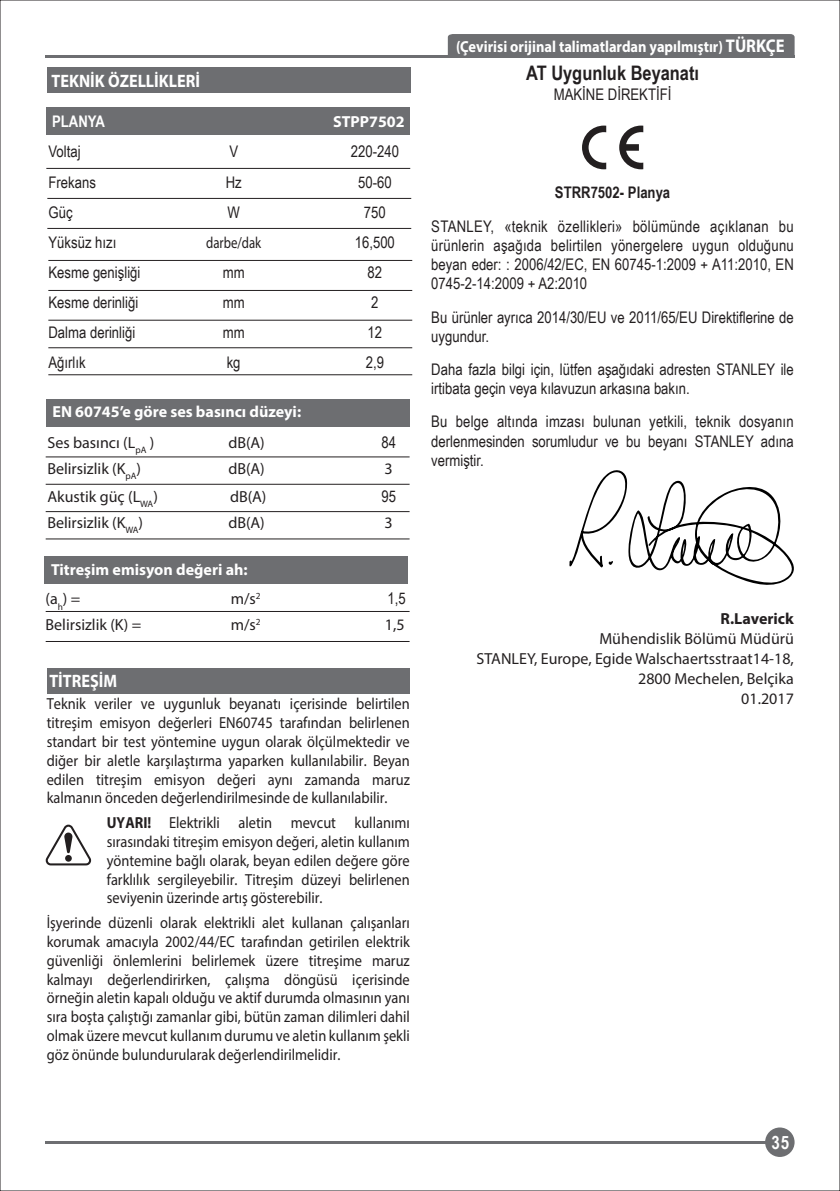
<style>
.page{position:relative;width:840px;height:1191px;background:#fff}
.page>*{position:absolute;margin:0;border:0;box-sizing:border-box;transform-origin:0 0}
.t1{font:700 20px "Arial Narrow";color:#231f20}
.t2{font:700 18.4px "Arial Narrow";color:#fff}
.t3{font:700 18px "Myriad Pro";color:#fff;scale:.9 1}
.t4{font:16px/18.8px "Myriad Pro";color:#231f20;text-align:justify;scale:.9 1}
.t5{font:16px/19.2px "Arial Narrow";color:#231f20;text-align:justify}
.t6{font:16px/20px "Myriad Pro";color:#231f20;text-align:right}
.t7{font:700 16px/30.2px "Myriad Pro";color:#fff}
.t8{font:16px/33.2px "Arial Narrow";letter-spacing:.02em;color:#231f20;text-align:center}
.t9{font:700 16px "Myriad Pro";color:#fff;scale:.9 1}
.t10{font:16px "Myriad Pro";color:#231f20;scale:.8 1}
.t11{font:700 16px "Arial Narrow";color:#fff}
.s1{font-weight:400;color:#231f20}
.s2{font-weight:700}
.s3{font-size:18.4px}
</style>
<div class="page">
<div style="left:47px;top:67px;width:363px;height:26px;background:#6d6e71"></div>
<div style="left:447px;top:34px;width:347px;height:22px;background:#6d6e71"></div>
<hr style="left:45px;top:56px;width:749px;height:2px;background:#6d6e71">
<hr style="left:45px;top:1141px;width:727px;height:2px;background:#6d6e71">
<div style="left:764px;top:1127px;width:30px;height:30px;background:#6d6e71;border-radius:50%"></div>
<div style="left:46px;top:107px;width:364px;height:27px;background:#6d6e71"></div>
<hr style="left:46px;top:168px;width:364px;height:1px;background:#231f20">
<hr style="left:47px;top:198px;width:364px;height:1px;background:#231f20">
<hr style="left:47px;top:228px;width:364px;height:1px;background:#231f20">
<hr style="left:48px;top:260px;width:364px;height:1px;background:#231f20">
<hr style="left:48px;top:290px;width:364px;height:1px;background:#231f20">
<hr style="left:48px;top:320px;width:364px;height:1px;background:#231f20">
<hr style="left:48px;top:347px;width:364px;height:1px;background:#231f20">
<hr style="left:48px;top:374px;width:364px;height:1px;background:#231f20">
<div style="left:46px;top:399px;width:363px;height:28px;background:#6d6e71"></div>
<hr style="left:46px;top:456px;width:363px;height:1px;background:#231f20">
<hr style="left:46px;top:484px;width:363px;height:1px;background:#231f20">
<hr style="left:46px;top:511px;width:363px;height:1px;background:#231f20">
<hr style="left:46px;top:538px;width:363px;height:1px;background:#231f20">
<hr style="left:46px;top:611px;width:363px;height:1px;background:#231f20">
<hr style="left:46px;top:641px;width:363px;height:1px;background:#231f20">
<div style="left:44px;top:556px;width:364px;height:27px;background:#6d6e71"></div>
<div style="left:47px;top:668px;width:362px;height:25px;background:#6d6e71"></div>
<svg style="left:45px;top:824px;width:47px;height:42px"></svg>
<svg style="left:619px;top:126px;width:24px;height:43px"></svg>
<svg style="left:582px;top:126px;width:24px;height:43px"></svg>
<svg style="left:569px;top:470px;width:224px;height:115px"></svg>
<p class="t3" style="left:51px;top:69px;width:166px">TEKNİK ÖZELLİKLERİ</p>
<p class="t11" style="left:52px;top:110px;width:54px">PLANYA</p>
<p class="t7" style="left:333px;top:106px;width:73px">STPP7502</p>
<p class="t5" style="left:48px;top:142px;width:34px">Voltaj</p>
<p class="t5" style="left:229px;top:142px;width:10px">V</p>
<p class="t5" style="left:350px;top:142px;width:50px">220-240</p>
<p class="t5" style="left:48px;top:172px;width:49px">Frekans</p>
<p class="t5" style="left:225px;top:172px;width:18px">Hz</p>
<p class="t5" style="left:358px;top:172px;width:35px">50-60</p>
<p class="t5" style="left:48px;top:202px;width:26px">Güç</p>
<p class="t5" style="left:227px;top:202px;width:14px">W</p>
<p class="t5" style="left:364px;top:202px;width:23px">750</p>
<p class="t5" style="left:48px;top:232px;width:69px">Yüksüz hızı</p>
<p class="t10" style="left:206px;top:232px;width:70px">darbe/dak</p>
<p class="t5" style="left:354px;top:232px;width:42px">16,500</p>
<p class="t5" style="left:48px;top:262px;width:93px">Kesme genişliği</p>
<p class="t5" style="left:223px;top:262px;width:23px">mm</p>
<p class="t5" style="left:367px;top:262px;width:16px">82</p>
<p class="t5" style="left:48px;top:292px;width:91px">Kesme derinliği</p>
<p class="t5" style="left:223px;top:292px;width:23px">mm</p>
<p class="t5" style="left:371px;top:292px;width:9px">2</p>
<p class="t5" style="left:48px;top:322px;width:88px">Dalma derinliği</p>
<p class="t5" style="left:223px;top:322px;width:23px">mm</p>
<p class="t5" style="left:367px;top:322px;width:16px">12</p>
<p class="t5" style="left:48px;top:352px;width:39px">Ağırlık</p>
<p class="t5" style="left:227px;top:352px;width:15px">kg</p>
<p class="t5" style="left:365px;top:352px;width:20px">2,9</p>
<p class="t7" style="left:47px;top:396px;width:255px;text-indent:5px">EN 60745’e göre ses basıncı düzeyi:<br><span class="s1">Ses basıncı (L</span><sub>pA</sub> <span class="s1">)</span></p>
<p class="t6" style="left:228px;top:432px;width:38px">dB(A)</p>
<p class="t5" style="left:381px;top:432px;width:16px">84</p>
<p class="t6" style="left:47px;top:458px;width:95px">Belirsizlik (K<sub>pA</sub>)</p>
<p class="t6" style="left:228px;top:458px;width:38px">dB(A)</p>
<p class="t6" style="left:384px;top:458px;width:10px">3</p>
<p class="t6" style="left:47px;top:486px;width:112px">Akustik güç (L<sub>WA</sub>)</p>
<p class="t6" style="left:230px;top:486px;width:38px">dB(A)</p>
<p class="t5" style="left:381px;top:486px;width:16px">95</p>
<p class="t6" style="left:47px;top:512px;width:97px">Belirsizlik (K<sub>WA</sub>)</p>
<p class="t6" style="left:228px;top:512px;width:38px">dB(A)</p>
<p class="t6" style="left:384px;top:512px;width:10px">3</p>
<p class="t7" style="left:51px;top:554px;width:198px">Titreşim emisyon değeri ah:</p>
<p class="t6" style="left:45px;top:588px;width:36px">(a<sub>h</sub>) =</p>
<p class="t6" style="left:230px;top:588px;width:31px">m/s<sup>2</sup></p>
<p class="t5" style="left:387px;top:588px;width:20px">1,5</p>
<p class="t6" style="left:45px;top:614px;width:97px">Belirsizlik (K) =</p>
<p class="t6" style="left:230px;top:614px;width:31px">m/s<sup>2</sup></p>
<p class="t6" style="left:385px;top:614px;width:21px">1,5</p>
<p class="t3" style="left:49px;top:669px;width:77px">TİTREŞİM</p>
<p class="t4" style="left:47px;top:694px;width:405px">Teknik veriler ve uygunluk beyanatı içerisinde belirtilen titreşim emisyon değerleri EN60745 tarafından belirlenen standart bir test yöntemine uygun olarak ölçülmektedir ve diğer bir aletle karşılaştırma yaparken kullanılabilir. Beyan edilen titreşim emisyon değeri aynı zamanda maruz kalmanın önceden değerlendirilmesinde de kullanılabilir.</p>
<p class="t4" style="left:107px;top:813px;width:338px"><span class="s2">UYARI!</span> Elektrikli aletin mevcut kullanımı sırasındaki titreşim emisyon değeri, aletin kullanım yöntemine bağlı olarak, beyan edilen değere göre farklılık sergileyebilir. Titreşim düzeyi belirlenen seviyenin üzerinde artış gösterebilir.</p>
<p class="t4" style="left:47px;top:913px;width:405px">İşyerinde düzenli olarak elektrikli alet kullanan çalışanları korumak amacıyla 2002/44/EC tarafından getirilen elektrik güvenliği önlemlerini belirlemek üzere titreşime maruz kalmayı değerlendirirken, çalışma döngüsü içerisinde örneğin aletin kapalı olduğu ve aktif durumda olmasının yanı sıra boşta çalıştığı zamanlar gibi, bütün zaman dilimleri dahil olmak üzere mevcut kullanım durumu ve aletin kullanım şekli göz önünde bulundurularak değerlendirilmelidir.</p>
<p class="t9" style="left:456px;top:36px;width:366px">(Çevirisi orijinal talimatlardan yapılmıştır) <span class="s3">TÜRKÇE</span></p>
<p class="t1" style="left:526px;top:58px;width:174px">AT Uygunluk Beyanatı</p>
<p class="t5" style="left:553px;top:85px;width:119px">MAKİNE DİREKTİFİ</p>
<p class="t8" style="left:431px;top:176px;width:364px"><span class="s2">STRR7502- Planya<br></span>STANLEY, «teknik özellikleri» bölümünde açıklanan bu</p>
<p class="t5" style="left:431px;top:235px;width:364px">ürünlerin aşağıda belirtilen yönergelere uygun olduğunu beyan eder: : 2006/42/EC, EN 60745-1:2009 + A11:2010, EN 0745-2-14:2009 + A2:2010</p>
<p class="t5" style="left:431px;top:307px;width:364px">Bu ürünler ayrıca 2014/30/EU ve 2011/65/EU Direktiflerine de uygundur.</p>
<p class="t5" style="left:431px;top:359px;width:364px">Daha fazla bilgi için, lütfen aşağıdaki adresten STANLEY ile irtibata geçin veya kılavuzun arkasına bakın.</p>
<p class="t5" style="left:431px;top:411px;width:364px">Bu belge altında imzası bulunan yetkili, teknik dosyanın derlenmesinden sorumludur ve bu beyanı STANLEY adına vermiştir.</p>
<p class="t6" style="left:476px;top:608px;width:318px"><span class="s2">R.Laverick<br></span>Mühendislik Bölümü Müdürü<br>STANLEY, Europe, Egide Walschaertsstraat14-18,<br>2800 Mechelen, Belçika<br>01.2017</p>
<p class="t2" style="left:771px;top:1128px;width:19px">35</p>
</div>
